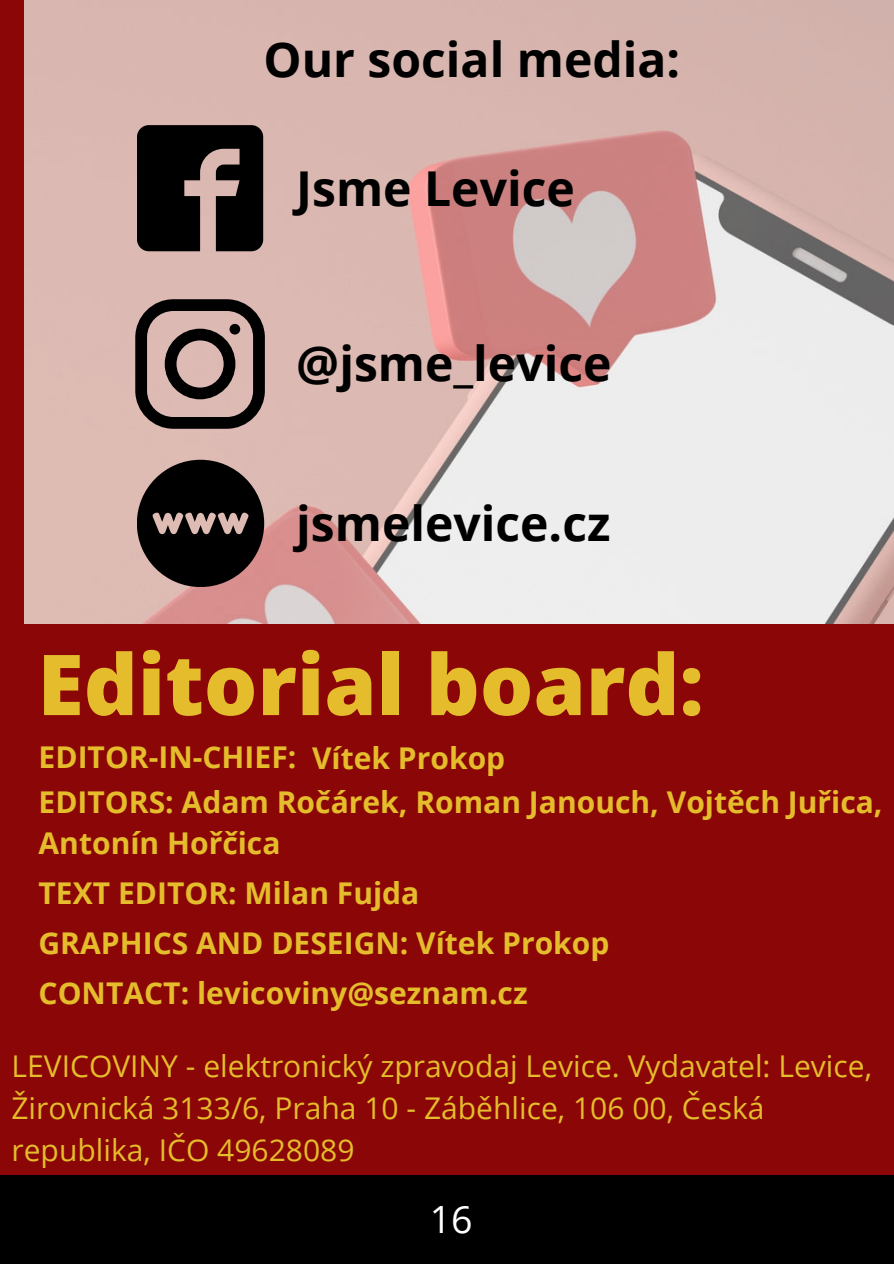
<style>
.page{position:relative;width:894px;height:1264px;background:#fff}
.page>*{position:absolute;margin:0;border:0;box-sizing:border-box;transform-origin:0 0}
.t1{font:800 84px "Open Sans";color:#e4bc2c}
.t2{font:700 48px "Open Sans";color:#000}
.t3{font:37.5px "Open Sans";color:#fff}
.t4{font:700 30px/44.5px "Open Sans";color:#e4bc2c}
.t5{font:30px/41.7px "Open Sans";color:#e4bc2c}
</style>
<div class="page">
<img style="left:24px;top:0;width:869px;height:624px">
<div style="left:0;top:0;width:24px;height:643px;background:#8b0606"></div>
<div style="left:0;top:1175px;width:893px;height:88px;background:#000"></div>
<div style="left:864px;top:624px;width:29px;height:551px;background:#8b0606"></div>
<div style="left:0;top:624px;width:870px;height:551px;background:#8b0606"></div>
<svg style="left:137px;top:460px;width:127px;height:127px"></svg>
<svg style="left:137px;top:125px;width:126px;height:126px"></svg>
<svg style="left:135px;top:299px;width:130px;height:130px"></svg>
<h2 class="t2" style="left:263px;top:26px;width:418px">Our social media:</h2>
<h2 class="t2" style="left:296px;top:154px;width:280px">Jsme Levice</h2>
<h2 class="t2" style="left:296px;top:330px;width:316px">@jsme_levice</h2>
<h2 class="t2" style="left:296px;top:489px;width:315px">jsmelevice.cz</h2>
<h1 class="t1" style="left:38px;top:620px;width:667px">Editorial board:</h1>
<p class="t4" style="left:39px;top:734px;width:845px">EDITOR-IN-CHIEF:<br>EDITORS: Adam Ročárek, Roman Janouch, Vojtěch Juřica,</p>
<p class="t4" style="left:39px;top:820px;width:243px">Antonín Hořčica</p>
<p class="t4" style="left:312px;top:735px;width:195px">Vítek Prokop</p>
<p class="t4" style="left:39px;top:869px;width:382px">TEXT EDITOR: Milan Fujda</p>
<p class="t4" style="left:39px;top:920px;width:572px">GRAPHICS AND DESEIGN: Vítek Prokop</p>
<p class="t4" style="left:39px;top:970px;width:490px">CONTACT: levicoviny@seznam.cz</p>
<p class="t5" style="left:11px;top:1044px;width:861px">LEVICOVINY - elektronický zpravodaj Levice. Vydavatel: Levice,<br>Žirovnická 3133/6, Praha 10 - Záběhlice, 106 00, Česká republika, IČO 49628089</p>
<p class="t3" style="left:429px;top:1193px;width:44px">16</p>
</div>
